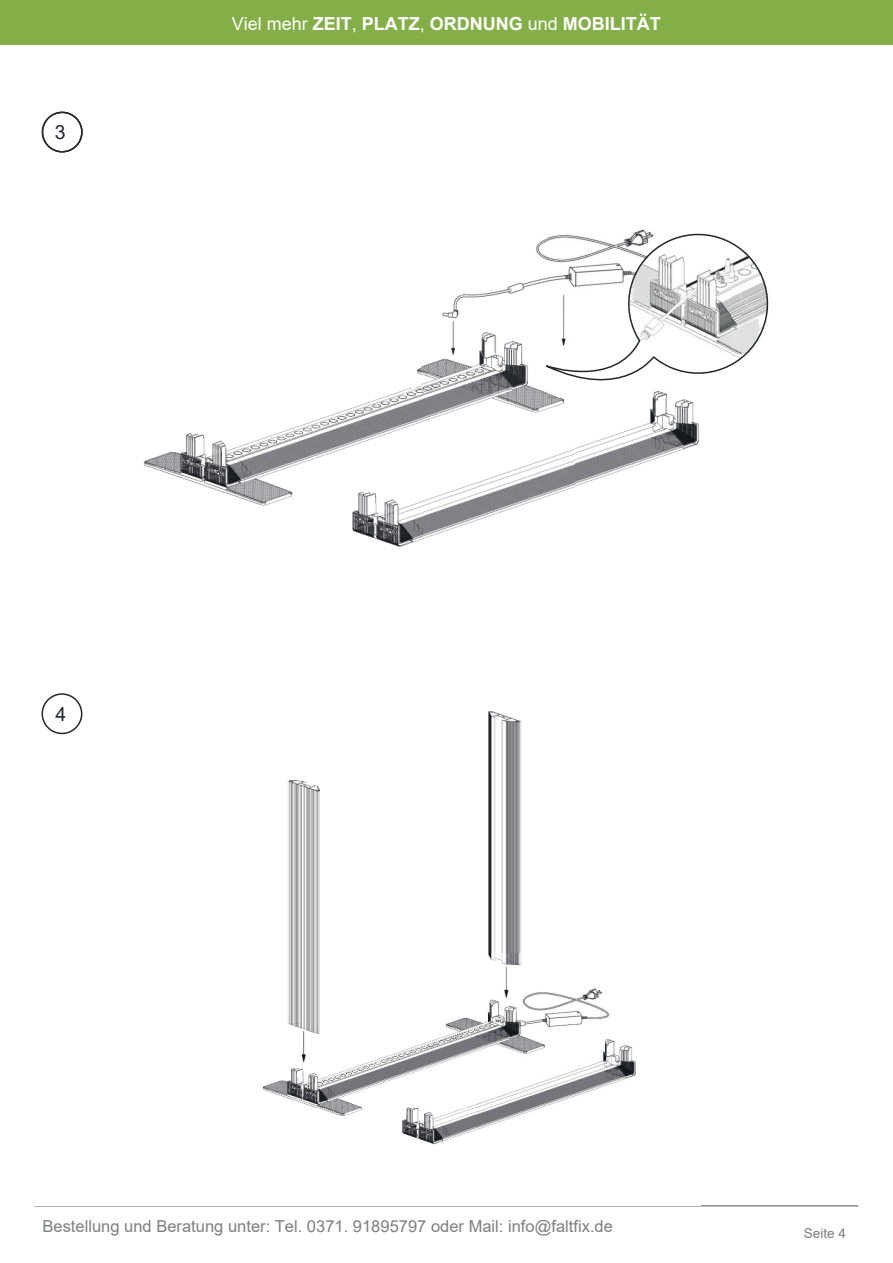
<style>
.page{position:relative;width:893px;height:1263px;background:#fff}
.page>*{position:absolute;margin:0;border:0;box-sizing:border-box;transform-origin:0 0}
.t1{font:19.5px "Arial";color:#232729}
.t2{font:700 18px "Arial";color:#fff}
.t3{font:16.5px "Arial";color:#7c7f80}
.t4{font:13.5px "Arial";color:#7c7f80}
.s1{font-weight:400}
</style>
<div class="page">
<div style="left:0;top:0;width:893px;height:44px;background:#84af48"></div>
<hr style="left:35px;top:1205px;width:822px;height:2px;background:#8a8d8e">
<div style="left:42px;top:693px;width:40px;height:41px;border:2px solid #232729;border-radius:50%"></div>
<img style="left:42px;top:112px;width:41px;height:41px">
<img style="left:143px;top:368px;width:278px;height:179px">
<img style="left:421px;top:239px;width:155px;height:301px">
<img style="left:576px;top:401px;width:123px;height:85px">
<svg style="left:545px;top:229px;width:224px;height:172px"></svg>
<img style="left:262px;top:710px;width:374px;height:435px">
<p class="t1" style="left:55px;top:125px;width:12px">3</p>
<p class="t2" style="left:232px;top:16px;width:431px"><span class="s1">Viel mehr</span> ZEIT<span class="s1">,</span> PLATZ<span class="s1">,</span> ORDNUNG <span class="s1">und</span> MOBILITÄT</p>
<p class="t1" style="left:56px;top:706px;width:12px">4</p>
<p class="t3" style="left:43px;top:1220px;width:572px">Bestellung und Beratung unter: Tel. 0371. 91895797 oder Mail: info@faltfix.de</p>
<p class="t4" style="left:804px;top:1228px;width:44px">Seite 4</p>
</div>
